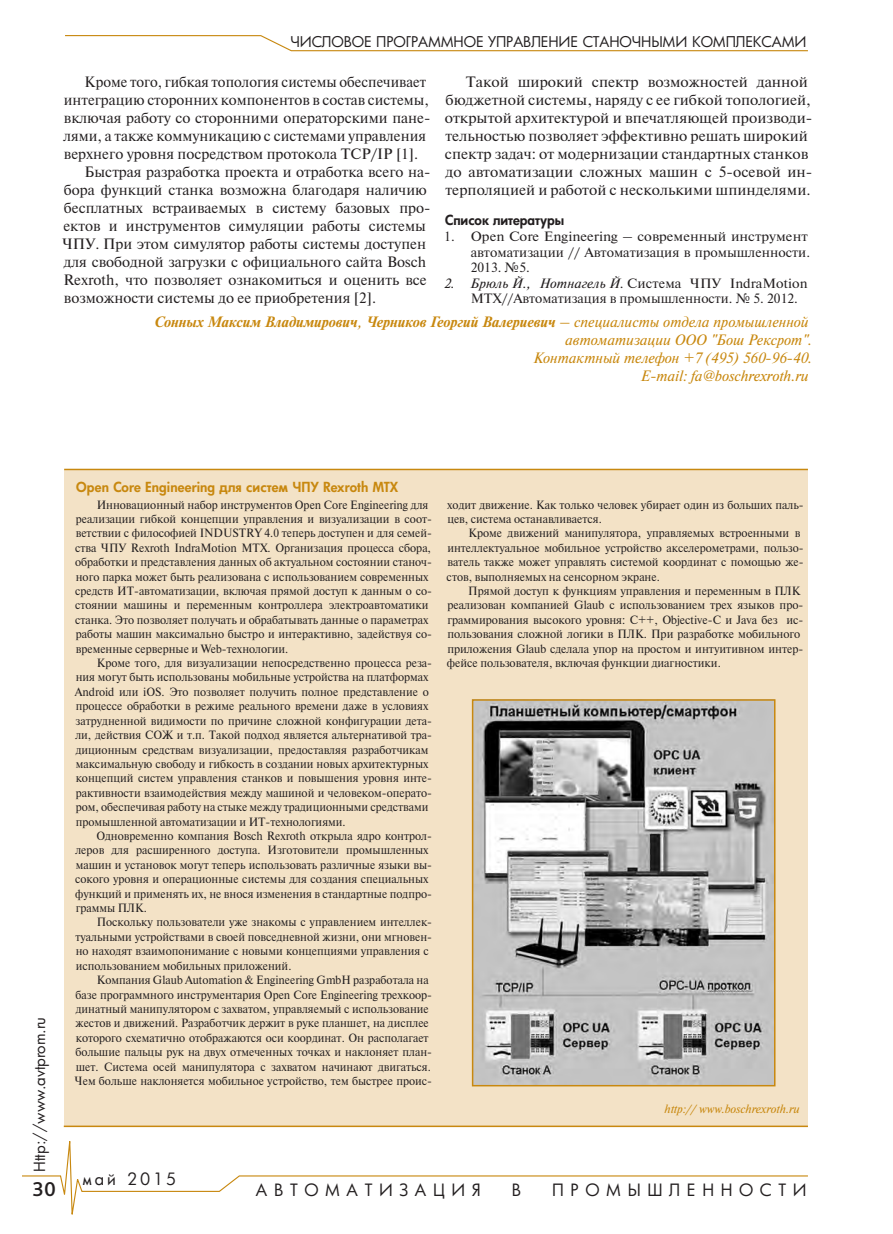
<style>
.page{position:relative;width:893px;height:1234px;background:#fff}
.page>*{position:absolute;margin:0;border:0;box-sizing:border-box;transform-origin:0 0}
.t1{font:500 21px "Bliss Pro";color:#231f20}
.t2{font:16.5px "Futura Cyr";letter-spacing:.4em;color:#231f20}
.t3{font:15px/18px "Newton";color:#231f20}
.t4{font:italic 15px/18px "Newton";color:#c8880f;text-align:right}
.t5{font:15px "Newton";color:#231f20;scale:.96 1}
.t6{font:15px "Futura Cyr";color:#231f20}
.t7{font:14.4px "Futura Cyr";letter-spacing:-.01em;color:#231f20}
.t8{font:13.5px/15.6px "Newton";color:#231f20}
.t9{font:13.5px/15.6px "Newton";color:#231f20;scale:1.04 1}
.t10{font:800 13.5px "Futura Cyr";letter-spacing:.01em;color:#c8880f}
.t11{font:800 13.5px "Futura Cyr";color:#231f20}
.t12{font:12px/14.4px "Newton";color:#231f20;scale:.95 1}
.t13{font:12px/14.4px "Newton";color:#231f20;scale:.96 1}
.t14{font:italic 12px "Newton";color:#c8880f}
.s1{font-style:italic}
.s2{font-weight:700}
</style>
<div class="page">
<svg style="left:22px;top:1125px;width:786px;height:90px"></svg>
<svg style="left:65px;top:35px;width:743px;height:17px"></svg>
<div style="left:64px;top:470px;width:744px;height:656px;background:#f3e2c6"></div>
<hr style="left:64px;top:468px;width:744px;height:2px;background:#c8880f">
<hr style="left:64px;top:1125px;width:744px;height:1px;background:#c8880f">
<img style="left:475px;top:702px;width:297px;height:381px">
<div style="left:472px;top:699px;width:303px;height:387px;border:2px solid #c8880f"></div>
<p class="t7" style="left:290px;top:33px;width:517px">Числовое программное управление станочными комплексами</p>
<p class="t5" style="left:85px;top:71px;width:357px">Кроме того, гибкая топология системы обеспечивает</p>
<p class="t3" style="left:64px;top:91px;width:367px">интеграцию сторонних компонентов в состав системы,</p>
<p class="t3" style="left:64px;top:109px;width:368px">включая работу со сторонними операторскими пане-</p>
<p class="t3" style="left:63px;top:127px;width:364px">лями, а также коммуникацию с системами управления</p>
<p class="t3" style="left:64px;top:145px;width:356px">верхнего уровня посредством протокола TCP/IP [1].</p>
<p class="t3" style="left:85px;top:163px;width:347px">Быстрая разработка проекта и отработка всего на-</p>
<p class="t3" style="left:64px;top:181px;width:364px">бора функций станка возможна благодаря наличию</p>
<p class="t3" style="left:64px;top:199px;width:368px">бесплатных встраиваемых в систему базовых про-</p>
<p class="t3" style="left:63px;top:217px;width:364px">ектов и инструментов симуляции работы системы</p>
<p class="t3" style="left:62px;top:235px;width:365px">ЧПУ. При этом симулятор работы системы доступен</p>
<p class="t3" style="left:64px;top:253px;width:364px">для свободной загрузки с официального сайта Bosch</p>
<p class="t3" style="left:63px;top:271px;width:365px">Rexroth, что позволяет ознакомиться и оценить все</p>
<p class="t3" style="left:64px;top:289px;width:314px">возможности системы до ее приобретения [2].</p>
<p class="t3" style="left:445px;top:73px;width:369px;text-indent:21px">Такой широкий спектр возможностей данной бюджетной системы, наряду с ее гибкой топологией, открытой архитектурой и впечатляющей производи&shy;тельностью позволяет эффективно решать широкий спектр задач: от модернизации стандартных станков до автоматизации сложных машин с 5‑осевой ин&shy;терполяцией и работой с несколькими шпинделями.</p>
<p class="t11" style="left:445px;top:212px;width:120px">Список литературы</p>
<p class="t8" style="left:471px;top:228px;width:341px;text-indent:-26px">1. Open Core Engineering – современный инструмент автоматизации // Автоматизация в промышленности.<br>2013. №5.</p>
<p class="t9" style="left:471px;top:275px;width:325px;text-indent:-27px"><span class="s1">2. Брюль Й., Нотнагель Й.</span> Система ЧПУ IndraMotion<br>MTX//Автоматизация в промышленности. № 5. 2012.</p>
<p class="t4" style="left:155px;top:313px;width:658px"><span class="s2">Сонных Максим Владимирович</span>, <span class="s2">Черников Георгий Валериевич</span> – специалисты отдела промышленной автоматизации ООО "Бош Рексрот".<br>Контактный телефон +7 (495) 560-96-40.<br>E-mail: fa@boschrexroth.ru</p>
<p class="t10" style="left:76px;top:479px;width:324px">Open Core Engineering для систем ЧПУ Rexroth MTX</p>
<p class="t12" style="left:75px;top:496px;width:377px;text-indent:22px">Инновационный набор инструментов Open Core Engineering для реализации гибкой концепции управления и визуализации в соот&shy;ветствии с философией INDUSTRY 4.0 теперь доступен и для семей&shy;ства ЧПУ Rexroth IndraMotion MTX. Организация процесса сбора, обработки и представления данных об актуальном состоянии станоч&shy;ного парка может быть реализована с использованием современных средств ИT-автоматизации, включая прямой доступ к данным о со&shy;стоянии машины и переменным контроллера электроавтоматики станка. Это позволяет получать и обрабатывать данные о параметрах работы машин максимально быстро и интерактивно, задействуя со&shy;временные серверные и Web-технологии.</p>
<p class="t12" style="left:75px;top:655px;width:377px;text-indent:22px">Кроме того, для визуализации непосредственно процесса реза&shy;ния могут быть использованы мобильные устройства на платформах Android или iOS. Это позволяет получить полное представление о процессе обработки в режиме реального времени даже в условиях затрудненной видимости по причине сложной конфигурации дета&shy;ли, действия СОЖ и т.п. Такой подход является альтернативой тра&shy;диционным средствам визуализации, предоставляя разработчикам максимальную свободу и гибкость в создании новых архитектурных концепций систем управления станков и повышения уровня инте&shy;рактивности взаимодействия между машиной и человеком-операто&shy;ром, обеспечивая работу на стыке между традиционными средствами промышленной автоматизации и ИT-технологиями.</p>
<p class="t12" style="left:75px;top:828px;width:377px;text-indent:21px">Одновременно компания Bosch Rexroth открыла ядро контрол&shy;леров для расширенного доступа. Изготовители промышленных машин и установок могут теперь использовать различные языки вы&shy;сокого уровня и операционные системы для создания специальных функций и применять их, не внося изменения в стандартные подпро&shy;граммы ПЛК.</p>
<p class="t12" style="left:76px;top:914px;width:377px;text-indent:21px">Поскольку пользователи уже знакомы с управлением интеллек&shy;туальными устройствами в своей повседневной жизни, они мгновен&shy;но находят взаимопонимание с новыми концепциями управления с использованием мобильных приложений.</p>
<p class="t12" style="left:75px;top:972px;width:378px;text-indent:22px">Компания Glaub Automation &amp; Engineering GmbH разработала на базе программного инструментария Open Core Engineering трехкоор&shy;динатный манипулятором с захватом, управляемый с использование жестов и движений. Разработчик держит в руке планшет, на дисплее которого схематично отображаются оси координат. Он располагает большие пальцы рук на двух отмеченных точках и наклоняет план&shy;шет. Система осей манипулятора с захватом начинают двигаться.<br>Чем больше наклоняется мобильное устройство, тем быстрее проис-</p>
<p class="t12" style="left:447px;top:496px;width:377px">ходит движение. Как только человек убирает один из больших паль&shy;цев, система останавливается.</p>
<p class="t12" style="left:447px;top:525px;width:377px;text-indent:22px">Кроме движений манипулятора, управляемых встроенными в интеллектуальное мобильное устройство акселерометрами, пользо&shy;ватель также может управлять системой координат с помощью же&shy;стов, выполняемых на сенсорном экране.</p>
<p class="t13" style="left:447px;top:583px;width:373px;text-indent:21px">Прямой доступ к функциям управления и переменным в ПЛК реализован компанией Glaub с использованием трех языков про&shy;граммирования высокого уровня: C++, Objective-C и Java без ис&shy;пользования сложной логики в ПЛК. При разработке мобильного приложения Glaub сделала упор на простом и интуитивном интер&shy;фейсе пользователя, включая функции диагностики.</p>
<p class="t6" style="left:30px;top:1171px;width:157px;rotate:-90deg">Http://www.avtprom.ru</p>
<p class="t14" style="left:664px;top:1101px;width:137px">http:// www.boschrexroth.ru</p>
<h2 class="t2" style="left:83px;top:1168px;width:95px">май 2015</h2>
<h1 class="t1" style="left:33px;top:1175px;width:25px">30</h1>
<h2 class="t2" style="left:256px;top:1179px;width:226px">АВТОМАТИЗАЦИЯ</h2>
<h2 class="t2" style="left:512px;top:1179px;width:11px">В</h2>
<h2 class="t2" style="left:552px;top:1179px;width:256px">ПРОМЫШЛЕННОСТИ</h2>
</div>
